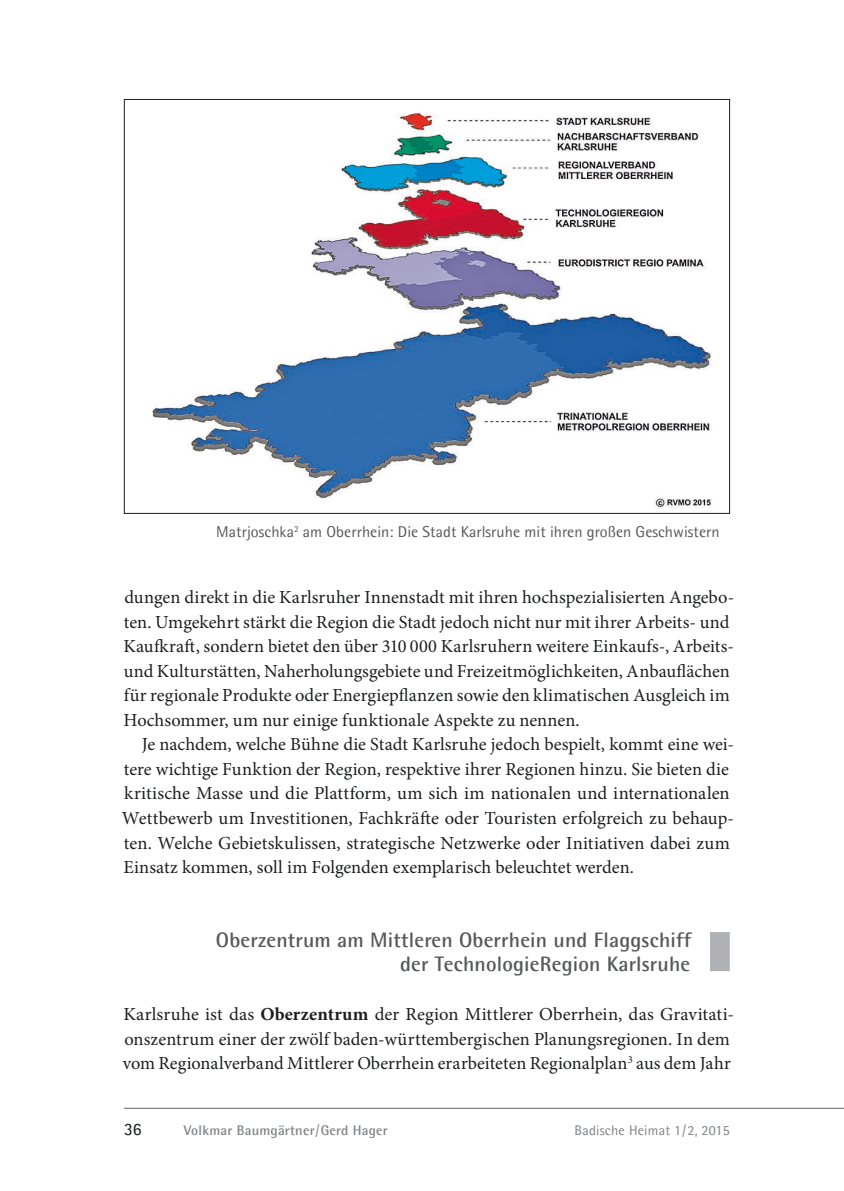
<style>
.page{position:relative;width:844px;height:1191px;background:#fff}
.page>*{position:absolute;margin:0;border:0;box-sizing:border-box;transform-origin:0 0}
.t1{font:700 21px/24.5px "Agfa Rotis Semisans";letter-spacing:.01em;color:#57585a;text-align:right}
.t2{font:18.38px/24.5px "Minion Pro";color:#1d1e1f}
.t3{font:17.5px "Agfa Rotis Semisans";color:#1d1e1f}
.t4{font:15.75px "Agfa Rotis Semisans";letter-spacing:.005em;color:#57585a}
.t5{font:700 14px "Agfa Rotis Semisans";letter-spacing:.015em;color:#808285}
.t6{font:14px "Agfa Rotis Semisans";letter-spacing:.015em;color:#808285}
.s1{font-weight:700}
.s2{font-weight:400}
</style>
<div class="page">
<hr style="left:124px;top:1108px;width:719px;height:1px;background:#636366">
<div style="left:709px;top:932px;width:20px;height:39px;background:#b0b1b5"></div>
<img style="left:152px;top:113px;width:560px;height:395px">
<p class="t4" style="left:216px;top:522px;width:505px">Matrjoschka<sup>2</sup> am Oberrhein: Die Stadt Karlsruhe mit ihren großen Geschwistern</p>
<p class="t2" style="left:124px;top:587px;width:611px">dungen direkt in die Karlsruher Innenstadt mit ihren hochspezialisierten Angebo-</p>
<p class="t2" style="left:124px;top:611px;width:607px">ten. Umgekehrt stärkt die Region die Stadt jedoch nicht nur mit ihrer Arbeits- und</p>
<p class="t2" style="left:123px;top:636px;width:612px">Kaufkraft, sondern bietet den über 310 000 Karlsruhern weitere Einkaufs-, Arbeits-</p>
<p class="t2" style="left:124px;top:660px;width:607px">und Kulturstätten, Naherholungsgebiete und Freizeitmöglichkeiten, Anbauflächen</p>
<p class="t2" style="left:124px;top:685px;width:607px">für regionale Produkte oder Energiepflanzen sowie den klimatischen Ausgleich im</p>
<p class="t2" style="left:123px;top:709px;width:457px">Hochsommer, um nur einige funktionale Aspekte zu nennen.</p>
<p class="t2" style="left:142px;top:734px;width:594px">Je nachdem, welche Bühne die Stadt Karlsruhe jedoch bespielt, kommt eine wei-</p>
<p class="t2" style="left:124px;top:758px;width:606px">tere wichtige Funktion der Region, respektive ihrer Regionen hinzu. Sie bieten die</p>
<p class="t2" style="left:124px;top:783px;width:607px">kritische Masse und die Plattform, um sich im nationalen und internationalen</p>
<p class="t2" style="left:122px;top:807px;width:613px">Wettbewerb um Investitionen, Fachkräfte oder Touristen erfolgreich zu behaup-</p>
<p class="t2" style="left:124px;top:832px;width:607px">ten. Welche Gebietskulissen, strategische Netzwerke oder Initiativen dabei zum</p>
<p class="t2" style="left:123px;top:856px;width:512px">Einsatz kommen, soll im Folgenden exemplarisch beleuchtet werden.</p>
<p class="t1" style="left:216px;top:926px;width:477px">Oberzentrum am Mittleren Oberrhein und Flaggschiff der TechnologieRegion Karlsruhe</p>
<p class="t2" style="left:123px;top:1003px;width:612px">Karlsruhe ist das <span class="s1">Oberzentrum</span> der Region Mittlerer Oberrhein, das Gravitati&shy;onszentrum einer der zwölf baden-württembergischen Planungsregionen. In dem vom Regionalverband Mittlerer Oberrhein erarbeiteten Regionalplan<sup>3</sup> aus dem Jahr</p>
<p class="t3" style="left:124px;top:1118px;width:19px">36</p>
<p class="t5" style="left:184px;top:1121px;width:205px">Volkmar Baumgärtner <span class="s2">/</span> Gerd Hager</p>
<p class="t6" style="left:574px;top:1121px;width:157px">Badische Heimat 1 / 2, 2015</p>
</div>
